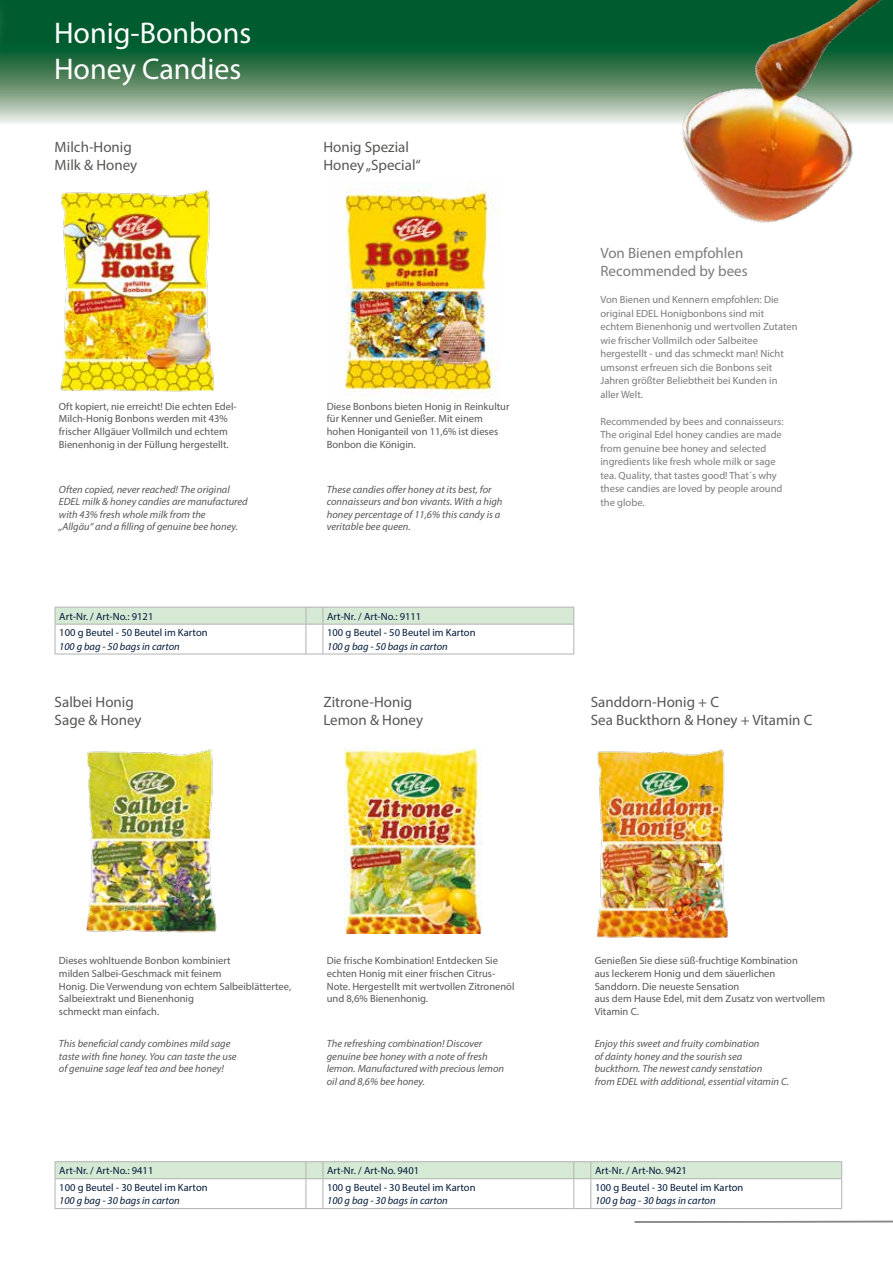
<style>
.page{position:relative;width:893px;height:1263px;background:#fff}
.page>*{position:absolute;margin:0;border:0;box-sizing:border-box;transform-origin:0 0}
.t1{font:30px/36px "Myriad Pro";color:#fff}
.t2{font:15px/18px "Myriad Pro";color:#575756}
.t3{font:15px/18px "Myriad Pro";color:#7c7b7b}
.t4{font:10.5px/12.6px "Myriad Pro";color:#575756}
.t5{font:italic 10.5px/12.6px "Myriad Pro";color:#575756}
.t6{font:10.5px/13.5px "Myriad Pro";color:#7c7b7b}
.t7{font:10.5px "Myriad Pro";color:#001a3b}
.t8{font:italic 10.5px "Myriad Pro";color:#001a3b}
</style>
<div class="page">
<svg style="left:15px;top:0;width:575px;height:124px;background:#44825d"></svg>
<svg style="left:0;top:0;width:15px;height:124px;background:#45825e"></svg>
<hr style="left:55px;top:654px;width:251px;height:1px;background:#b3b2b2">
<svg style="left:306px;top:654px;width:17px;height:1px"></svg>
<hr style="left:323px;top:654px;width:251px;height:1px;background:#b3b2b2">
<svg style="left:55px;top:607px;width:519px;height:18px;background:#d3e4d1"></svg>
<hr style="left:55px;top:624px;width:1px;height:30px;background:#b3b2b2">
<hr style="left:306px;top:624px;width:1px;height:30px;background:#b3b2b2">
<hr style="left:323px;top:624px;width:1px;height:30px;background:#b3b2b2">
<hr style="left:573px;top:624px;width:1px;height:30px;background:#b3b2b2">
<img style="left:60px;top:190px;width:156px;height:202px">
<img style="left:345px;top:188px;width:155px;height:206px">
<hr style="left:635px;top:1221px;width:258px;height:2px;background:#878787">
<svg style="left:55px;top:1161px;width:787px;height:48px"></svg>
<img style="left:86px;top:749px;width:131px;height:184px">
<img style="left:344px;top:748px;width:139px;height:186px">
<img style="left:590px;top:0;width:303px;height:223px">
<img style="left:596px;top:749px;width:132px;height:190px">
<h1 class="t1" style="left:54px;top:15px;width:199px">Honig-Bonbons<br>Honey Candies</h1>
<h2 class="t2" style="left:55px;top:138px;width:84px">Milch-Honig<br>Milk &amp; Honey</h2>
<h2 class="t2" style="left:323px;top:138px;width:99px">Honig Spezial<br>Honey „Special“</h2>
<p class="t4" style="left:59px;top:400px;width:179px">Oft kopiert, nie erreicht! Die echten Edel-Milch-Honig Bonbons werden mit 43% frischer Allgäuer Vollmilch und echtem Bienenhonig in der Füllung hergestellt.</p>
<p class="t4" style="left:327px;top:400px;width:184px">Diese Bonbons bieten Honig in Reinkultur für Kenner und Genießer. Mit einem hohen Honiganteil von 11,6% ist dieses Bonbon die Königin.</p>
<p class="t5" style="left:59px;top:483px;width:190px">Often copied, never reached! The original EDEL milk &amp; honey candies are manufactured with 43% fresh whole milk from the<br>„Allgäu“ and a filling of genuine bee honey.</p>
<p class="t5" style="left:327px;top:483px;width:177px">These candies offer honey at its best, for connaisseurs and bon vivants. With a high honey percentage of 11,6% this candy is a veritable bee queen.</p>
<p class="t7" style="left:59px;top:609px;width:96px">Art-Nr. / Art-No.: 9121</p>
<p class="t7" style="left:327px;top:609px;width:96px">Art-Nr. / Art-No.: 9111</p>
<p class="t7" style="left:59px;top:626px;width:150px">100 g Beutel - 50 Beutel im Karton</p>
<p class="t8" style="left:59px;top:640px;width:122px">100 g bag - 50 bags in carton</p>
<p class="t7" style="left:327px;top:626px;width:150px">100 g Beutel - 50 Beutel im Karton</p>
<p class="t8" style="left:327px;top:640px;width:122px">100 g bag - 50 bags in carton</p>
<h2 class="t2" style="left:55px;top:693px;width:88px">Salbei Honig<br>Sage &amp; Honey</h2>
<h2 class="t2" style="left:323px;top:693px;width:101px">Zitrone-Honig<br>Lemon &amp; Honey</h2>
<h2 class="t3" style="left:600px;top:244px;width:149px">Von Bienen empfohlen<br>Recommended by bees</h2>
<p class="t6" style="left:600px;top:293px;width:199px">Von Bienen und Kennern empfohlen: Die original EDEL Honigbonbons sind mit echtem Bienenhonig und wertvollen Zutaten wie frischer Vollmilch oder Salbeitee hergestellt - und das schmeckt man! Nicht umsonst erfreuen sich die Bonbons seit Jahren größter Beliebtheit bei Kunden in aller Welt.</p>
<p class="t6" style="left:600px;top:414px;width:184px">Recommended by bees and connaisseurs:<br>The original Edel honey candies are made from genuine bee honey and selected ingredients like fresh whole milk or sage tea. Quality, that tastes good! That´s why these candies are loved by people around the globe.</p>
<h2 class="t2" style="left:591px;top:693px;width:223px">Sanddorn-Honig + C<br>Sea Buckthorn &amp; Honey + Vitamin C</h2>
<p class="t4" style="left:59px;top:954px;width:234px">Dieses wohltuende Bonbon kombiniert<br>milden Salbei-Geschmack mit feinem<br>Honig. Die Verwendung von echtem Salbeiblättertee, Salbeiextrakt und Bienenhonig<br>schmeckt man einfach.</p>
<p class="t4" style="left:327px;top:954px;width:189px">Die frische Kombination! Entdecken Sie echten Honig mit einer frischen Citrus-Note. Hergestellt mit wertvollen Zitronenöl und 8,6% Bienenhonig.</p>
<p class="t4" style="left:595px;top:954px;width:232px">Genießen Sie diese süß-fruchtige Kombination<br>aus leckerem Honig und dem säuerlichen<br>Sanddorn. Die neueste Sensation<br>aus dem Hause Edel, mit dem Zusatz von wertvollem Vitamin C.</p>
<p class="t5" style="left:59px;top:1037px;width:179px">This beneficial candy combines mild sage taste with fine honey. You can taste the use of genuine sage leaf tea and bee honey!</p>
<p class="t5" style="left:327px;top:1037px;width:179px">The refreshing combination! Discover genuine bee honey with a note of fresh lemon. Manufactured with precious lemon oil and 8,6% bee honey.</p>
<p class="t5" style="left:595px;top:1037px;width:196px">Enjoy this sweet and fruity combination<br>of dainty honey and the sourish sea buckthorn. The newest candy senstation<br>from EDEL with additional, essential vitamin C.</p>
<p class="t7" style="left:59px;top:1164px;width:96px">Art-Nr. / Art-No.: 9411</p>
<p class="t7" style="left:327px;top:1164px;width:93px">Art-Nr. / Art-No. 9401</p>
<p class="t7" style="left:595px;top:1164px;width:93px">Art-Nr. / Art-No. 9421</p>
<p class="t7" style="left:59px;top:1181px;width:150px">100 g Beutel - 30 Beutel im Karton</p>
<p class="t8" style="left:59px;top:1194px;width:122px">100 g bag - 30 bags in carton</p>
<p class="t7" style="left:327px;top:1181px;width:150px">100 g Beutel - 30 Beutel im Karton</p>
<p class="t8" style="left:327px;top:1194px;width:122px">100 g bag - 30 bags in carton</p>
<p class="t7" style="left:595px;top:1181px;width:150px">100 g Beutel - 30 Beutel im Karton</p>
<p class="t8" style="left:595px;top:1194px;width:122px">100 g bag - 30 bags in carton</p>
</div>
